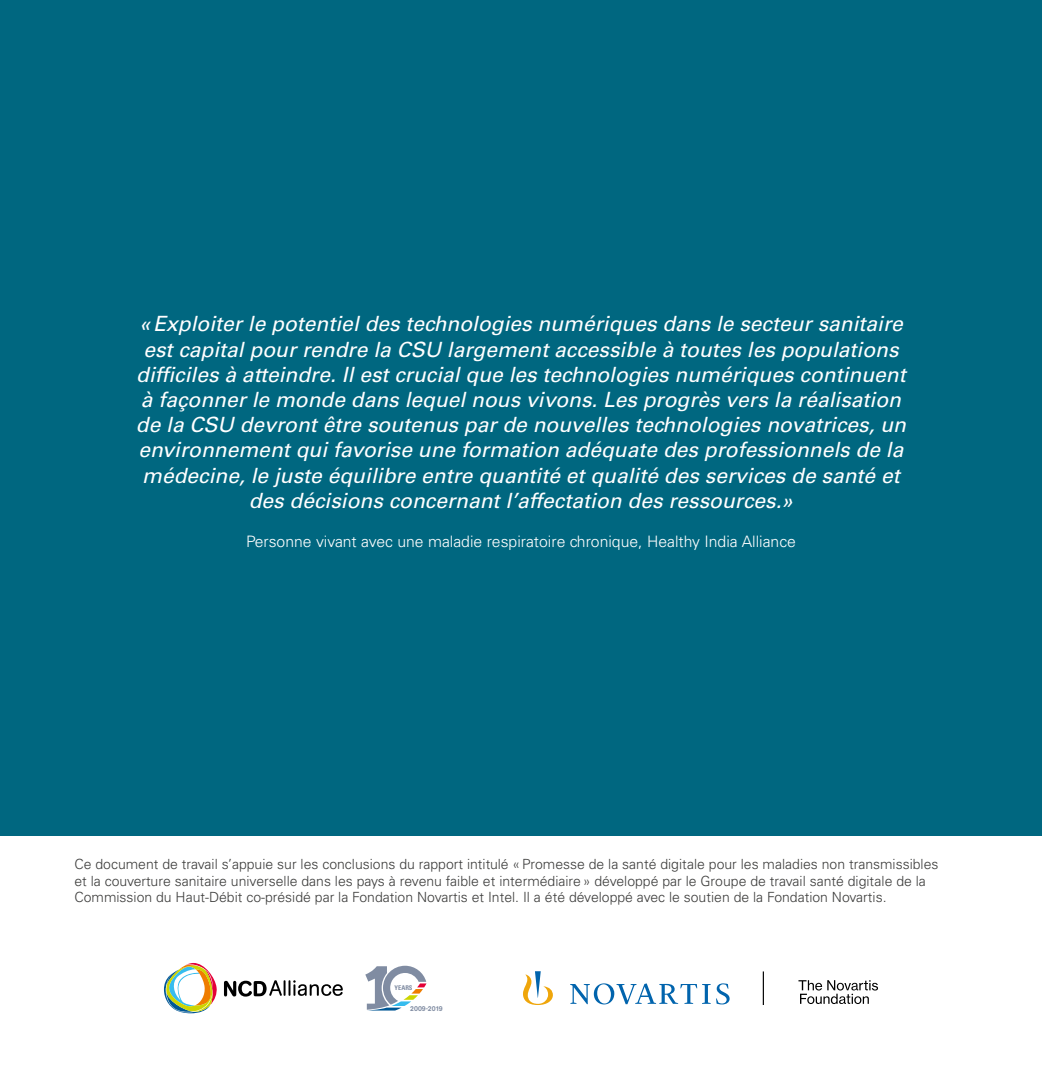
<style>
.page{position:relative;width:1042px;height:1092px;background:#fff}
.page>*{position:absolute;margin:0;border:0;box-sizing:border-box;transform-origin:0 0}
.TXT_sin{font:italic 21px/25.2px "Univers LT Std";color:#fff;text-align:center}
.TXT_sin-2{font:300 15.75px "Univers LT Std";color:#fff}
.TXT_sin-3{font:300 14px/16.8px "Univers LT Std";color:#3c3c3b}
.t1{font:500 7px "AG Book Rounded BQ";color:#808ca2}
.t2{font:700 condensed 6.48px "Univers LT Std";color:#808ca2}
</style>
<div class="page">
<div style="left:0;top:0;width:1042px;height:835px;background:#006780"></div>
<svg style="left:164px;top:962px;width:53px;height:51px"></svg>
<svg style="left:224px;top:980px;width:119px;height:16px"></svg>
<svg style="left:365px;top:965px;width:61px;height:45px"></svg>
<svg style="left:523px;top:971px;width:206px;height:33px"></svg>
<hr style="left:763px;top:971px;width:1px;height:33px;background:#000">
<svg style="left:798px;top:980px;width:80px;height:23px"></svg>
<p class="TXT_sin" style="left:136px;top:312px;width:771px">«Exploiter le potentiel des technologies numériques dans le secteur sanitaire est capital pour rendre la CSU largement accessible à toutes les populations difficiles à atteindre. Il est crucial que les technologies numériques continuent à façonner le monde dans lequel nous vivons. Les progrès vers la réalisation de la CSU devront être soutenus par de nouvelles technologies novatrices, un environnement qui favorise une formation adéquate des professionnels de la médecine, le juste équilibre entre quantité et qualité des services de santé et des décisions concernant l’affectation des ressources.»</p>
<p class="TXT_sin-2" style="left:246px;top:531px;width:551px">Personne vivant avec une maladie respiratoire chronique, Healthy India Alliance</p>
<p class="TXT_sin-3" style="left:74px;top:855px;width:865px">Ce document de travail s’appuie sur les conclusions du rapport intitulé «Promesse de la santé digitale pour les maladies non transmissibles et la couverture sanitaire universelle dans les pays à revenu faible et intermédiaire» développé par le Groupe de travail santé digitale de la<br>Commission du Haut-Débit co-présidé par la Fondation Novartis et Intel. Il a été développé avec le soutien de la Fondation Novartis.</p>
<p class="t2" style="left:394px;top:983px;width:20px">YEARS</p>
<p class="t1" style="left:410px;top:1004px;width:34px">2009-2019</p>
</div>
